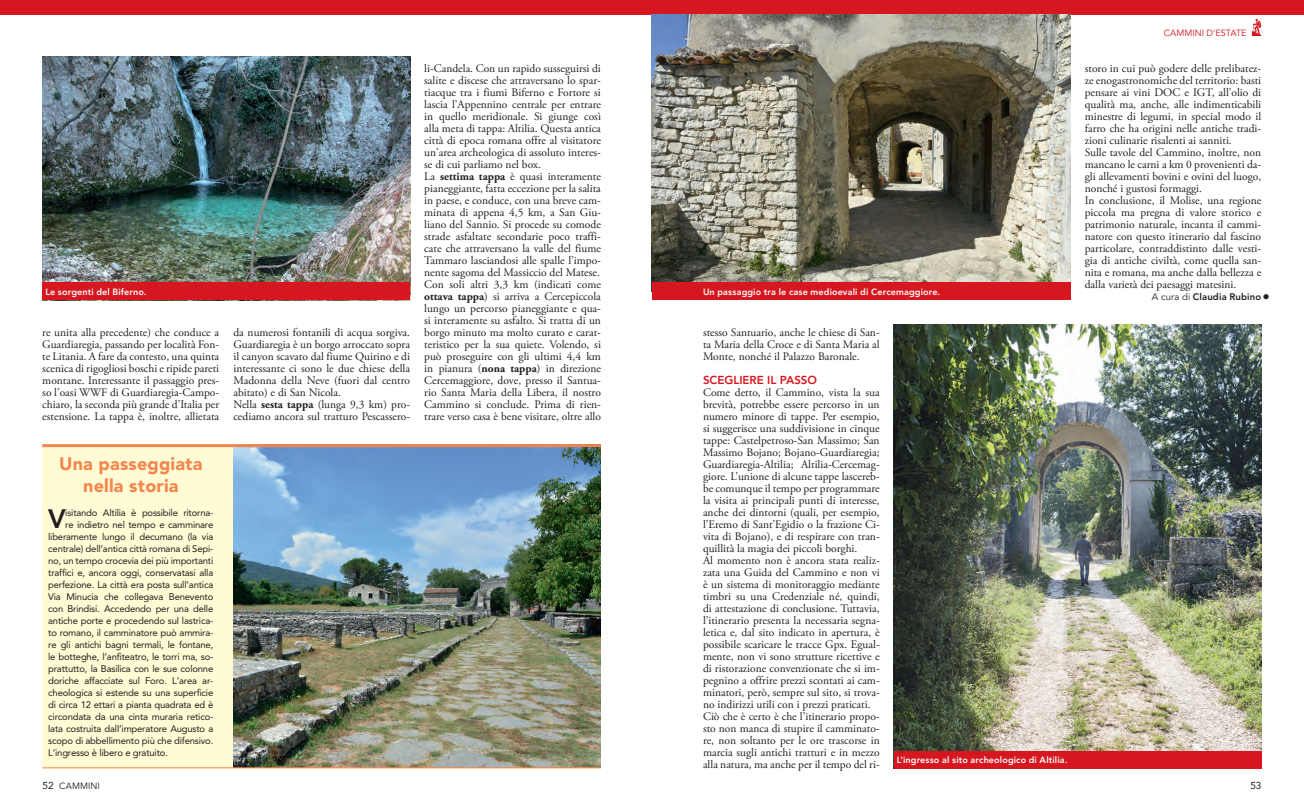
<style>
.page{position:relative;width:1304px;height:808px;background:#fff}
.page>*{position:absolute;margin:0;border:0;box-sizing:border-box;transform-origin:0 0}
.testo_box_-_capo{font:800 26.4px "Avenir LT Std";color:#231f20}
.titolo_box{font:900 18px "Avenir LT Std";letter-spacing:.01em;color:#f5854e}
.testo{font:11.5px/12px "Adobe Garamond Pro";color:#231f20;text-align:justify}
.testo-2{font:800 11.5px "Avenir LT Std";color:#d7171f}
.t1{font:10px "Avenir LT Std";color:#231f20}
.testo_box_-_capo-2{font:9.5px "Avenir LT Std";letter-spacing:-.02em;color:#231f20}
.indicazione_-_blu{font:800 9.5px "Avenir LT Std";letter-spacing:.015em;color:#231f20}
.dida_-_bianco{font:800 9px "Avenir LT Std";letter-spacing:.015em;color:#fff}
.t2{font:9px "Avenir LT Std";color:#d7171f}
.t3{font:9px "Avenir LT Std";letter-spacing:.005em;color:#231f20}
.s1{font-size:10px}
.s2{font-weight:700}
.s3{font-weight:400}
</style>
<div class="page">
<div style="left:0;top:0;width:1304px;height:14px;background:#d7171f"></div>
<svg style="left:1252px;top:19px;width:9px;height:17px"></svg>
<div style="left:43px;top:444px;width:558px;height:324px;background:#fffbd4"></div>
<img style="left:43px;top:57px;width:367px;height:226px">
<div style="left:43px;top:283px;width:367px;height:17px;background:#d7171f"></div>
<img style="left:233px;top:447px;width:368px;height:320px">
<hr style="left:42px;top:444px;width:559px;height:3px;background:#f5854e">
<hr style="left:43px;top:767px;width:558px;height:1px;background:#f5854e">
<img style="left:894px;top:324px;width:367px;height:427px">
<div style="left:894px;top:751px;width:367px;height:17px;background:#d7171f"></div>
<img style="left:652px;top:14px;width:419px;height:269px">
<div style="left:652px;top:283px;width:419px;height:17px;background:#d7171f"></div>
<p class="dida_-_bianco" style="left:45px;top:286px;width:103px">Le sorgenti del Biferno.</p>
<p class="testo" style="left:42px;top:327px;width:178px">re unita alla precedente) che conduce a Guardiaregia, passando per località Fon&shy;te Litania. A fare da contesto, una quinta scenica di rigogliosi boschi e ripide pareti montane. Interessante il passaggio pres&shy;so l’oasi WWF di Guardiaregia-Campo&shy;chiaro, la seconda più grande d’Italia per estensione. La tappa è, inoltre, allietata</p>
<p class="titolo_box" style="left:59px;top:453px;width:145px">Una passeggiata</p>
<p class="titolo_box" style="left:83px;top:475px;width:97px">nella storia</p>
<p class="testo_box_-_capo" style="left:48px;top:503px;width:19px">V</p>
<p class="testo_box_-_capo-2" style="left:65px;top:507px;width:150px">isitando Altilia è possibile ritorna-</p>
<p class="testo_box_-_capo-2" style="left:65px;top:519px;width:150px">re indietro nel tempo e camminare</p>
<p class="testo_box_-_capo-2" style="left:48px;top:531px;width:167px">liberamente lungo il decumano (la via</p>
<p class="testo_box_-_capo-2" style="left:48px;top:543px;width:167px">centrale) dell’antica città romana di Sepi-</p>
<p class="testo_box_-_capo-2" style="left:48px;top:555px;width:167px">no, un tempo crocevia dei più importanti</p>
<p class="testo_box_-_capo-2" style="left:48px;top:567px;width:167px">traffici e, ancora oggi, conservatasi alla</p>
<p class="testo_box_-_capo-2" style="left:48px;top:579px;width:167px">perfezione. La città era posta sull’antica</p>
<p class="testo_box_-_capo-2" style="left:48px;top:591px;width:167px">Via Minucia che collegava Benevento</p>
<p class="testo_box_-_capo-2" style="left:48px;top:603px;width:167px">con Brindisi. Accedendo per una delle</p>
<p class="testo_box_-_capo-2" style="left:48px;top:615px;width:167px">antiche porte e procedendo sul lastrica-</p>
<p class="testo_box_-_capo-2" style="left:48px;top:627px;width:167px">to romano, il camminatore può ammira-</p>
<p class="testo_box_-_capo-2" style="left:48px;top:639px;width:167px">re gli antichi bagni termali, le fontane,</p>
<p class="testo_box_-_capo-2" style="left:48px;top:651px;width:167px">le botteghe, l’anfiteatro, le torri ma, so-</p>
<p class="testo_box_-_capo-2" style="left:48px;top:663px;width:167px">prattutto, la Basilica con le sue colonne</p>
<p class="testo_box_-_capo-2" style="left:48px;top:675px;width:167px">doriche affacciate sul Foro. L’area ar-</p>
<p class="testo_box_-_capo-2" style="left:48px;top:687px;width:167px">cheologica si estende su una superficie</p>
<p class="testo_box_-_capo-2" style="left:48px;top:699px;width:167px">di circa 12 ettari a pianta quadrata ed è</p>
<p class="testo_box_-_capo-2" style="left:48px;top:711px;width:167px">circondata da una cinta muraria retico-</p>
<p class="testo_box_-_capo-2" style="left:48px;top:723px;width:167px">lata costruita dall’imperatore Augusto a</p>
<p class="testo_box_-_capo-2" style="left:48px;top:735px;width:167px">scopo di abbellimento più che difensivo.</p>
<p class="testo_box_-_capo-2" style="left:48px;top:747px;width:121px">L’ingresso è libero e gratuito.</p>
<p class="t3" style="left:43px;top:781px;width:59px"><span class="s1">52</span> CAMMINI</p>
<p class="testo" style="left:233px;top:327px;width:178px">da numerosi fontanili di acqua sorgiva.<br>Guardiaregia è un borgo arroccato sopra il canyon scavato dal fiume Quirino e di interessante ci sono le due chiese della Madonna della Neve (fuori dal centro abitato) e di San Nicola.</p>
<p class="testo" style="left:233px;top:399px;width:178px">Nella <span class="s2">sesta tappa</span> (lunga 9,3 km) pro&shy;cediamo ancora sul tratturo Pescassero-</p>
<p class="testo" style="left:424px;top:63px;width:178px">li-Candela. Con un rapido susseguirsi di salite e discese che attraversano lo spar&shy;tiacque tra i fiumi Biferno e Fortore si lascia l’Appennino centrale per entrare in quello meridionale. Si giunge così alla meta di tappa: Altilia. Questa antica città di epoca romana offre al visitatore un'area archeologica di assoluto interes&shy;se di cui parliamo nel box.</p>
<p class="testo" style="left:424px;top:171px;width:178px">La <span class="s2">settima tappa</span> è quasi interamente pianeggiante, fatta eccezione per la salita in paese, e conduce, con una breve cam&shy;minata di appena 4,5 km, a San Giu&shy;liano del Sannio. Si procede su comode strade asfaltate secondarie poco traffi&shy;cate che attraversano la valle del fiume Tammaro lasciandosi alle spalle l’impo&shy;nente sagoma del Massiccio del Matese.</p>
<p class="testo" style="left:424px;top:279px;width:178px">Con soli altri 3,3 km (indicati come <span class="s2">ottava tappa</span>) si arriva a Cercepiccola lungo un percorso pianeggiante e qua&shy;si interamente su asfalto. Si tratta di un borgo minuto ma molto curato e carat&shy;teristico per la sua quiete. Volendo, si può proseguire con gli ultimi 4,4 km in pianura (<span class="s2">nona tappa</span>) in direzione Cercemaggiore, dove, presso il Santua&shy;rio Santa Maria della Libera, il nostro Cammino si conclude. Prima di rien&shy;trare verso casa è bene visitare, oltre allo</p>
<p class="t2" style="left:1164px;top:28px;width:84px">CAMMINI D'ESTATE</p>
<p class="testo" style="left:1085px;top:63px;width:178px">storo in cui può godere delle prelibatez&shy;ze enogastronomiche del territorio: basti pensare ai vini DOC e IGT, all’olio di qualità ma, anche, alle indimenticabili minestre di legumi, in special modo il farro che ha origini nelle antiche tradi&shy;zioni culinarie risalenti ai sanniti.</p>
<p class="testo" style="left:1085px;top:147px;width:178px">Sulle tavole del Cammino, inoltre, non mancano le carni a km 0 provenienti da&shy;gli allevamenti bovini e ovini del luogo, nonché i gustosi formaggi.</p>
<p class="testo" style="left:1085px;top:195px;width:178px">In conclusione, il Molise, una regione piccola ma pregna di valore storico e patrimonio naturale, incanta il cammi&shy;natore con questo itinerario dal fascino particolare, contraddistinto dalle vesti&shy;gia di antiche civiltà, come quella san&shy;nita e romana, ma anche dalla bellezza e dalla varietà dei paesaggi matesini.</p>
<p class="dida_-_bianco" style="left:703px;top:286px;width:239px">Un passaggio tra le case medioevali di Cercemaggiore.</p>
<p class="indicazione_-_blu" style="left:1152px;top:291px;width:119px"><span class="s3">A cura di</span> Claudia Rubino ●</p>
<p class="testo" style="left:703px;top:327px;width:178px">stesso Santuario, anche le chiese di San&shy;ta Maria della Croce e di Santa Maria al Monte, nonché il Palazzo Baronale.</p>
<p class="testo-2" style="left:703px;top:373px;width:116px">SCEGLIERE IL PASSO</p>
<p class="testo" style="left:703px;top:387px;width:178px">Come detto, il Cammino, vista la sua brevità, potrebbe essere percorso in un numero minore di tappe. Per esempio, si suggerisce una suddivisione in cinque tappe: Castelpetroso-San Massimo; San Massimo Bojano; Bojano-Guardiaregia; Guardiaregia-Altilia; Altilia-Cercemag&shy;giore. L’unione di alcune tappe lascereb&shy;be comunque il tempo per programmare la visita ai principali punti di interesse, anche dei dintorni (quali, per esempio, l’Eremo di Sant’Egidio o la frazione Ci&shy;vita di Bojano), e di respirare con tran&shy;quillità la magia dei piccoli borghi.</p>
<p class="testo" style="left:703px;top:554px;width:178px">Al momento non è ancora stata realiz&shy;zata una Guida del Cammino e non vi è un sistema di monitoraggio mediante timbri su una Credenziale né, quindi, di attestazione di conclusione. Tuttavia, l’itinerario presenta la necessaria segna&shy;letica e, dal sito indicato in apertura, è possibile scaricare le tracce Gpx. Egual&shy;mente, non vi sono strutture ricettive e di ristorazione convenzionate che si im&shy;pegnino a offrire prezzi scontati ai cam&shy;minatori, però, sempre sul sito, si trova&shy;no indirizzi utili con i prezzi praticati.</p>
<p class="testo" style="left:703px;top:710px;width:178px">Ciò che è certo è che l’itinerario propo&shy;sto non manca di stupire il camminato&shy;re, non soltanto per le ore trascorse in marcia sugli antichi tratturi e in mezzo alla natura, ma anche per il tempo del ri-</p>
<p class="dida_-_bianco" style="left:897px;top:754px;width:172px">L'ingresso al sito archeologico di Altilia.</p>
<p class="t1" style="left:1250px;top:780px;width:13px">53</p>
</div>
